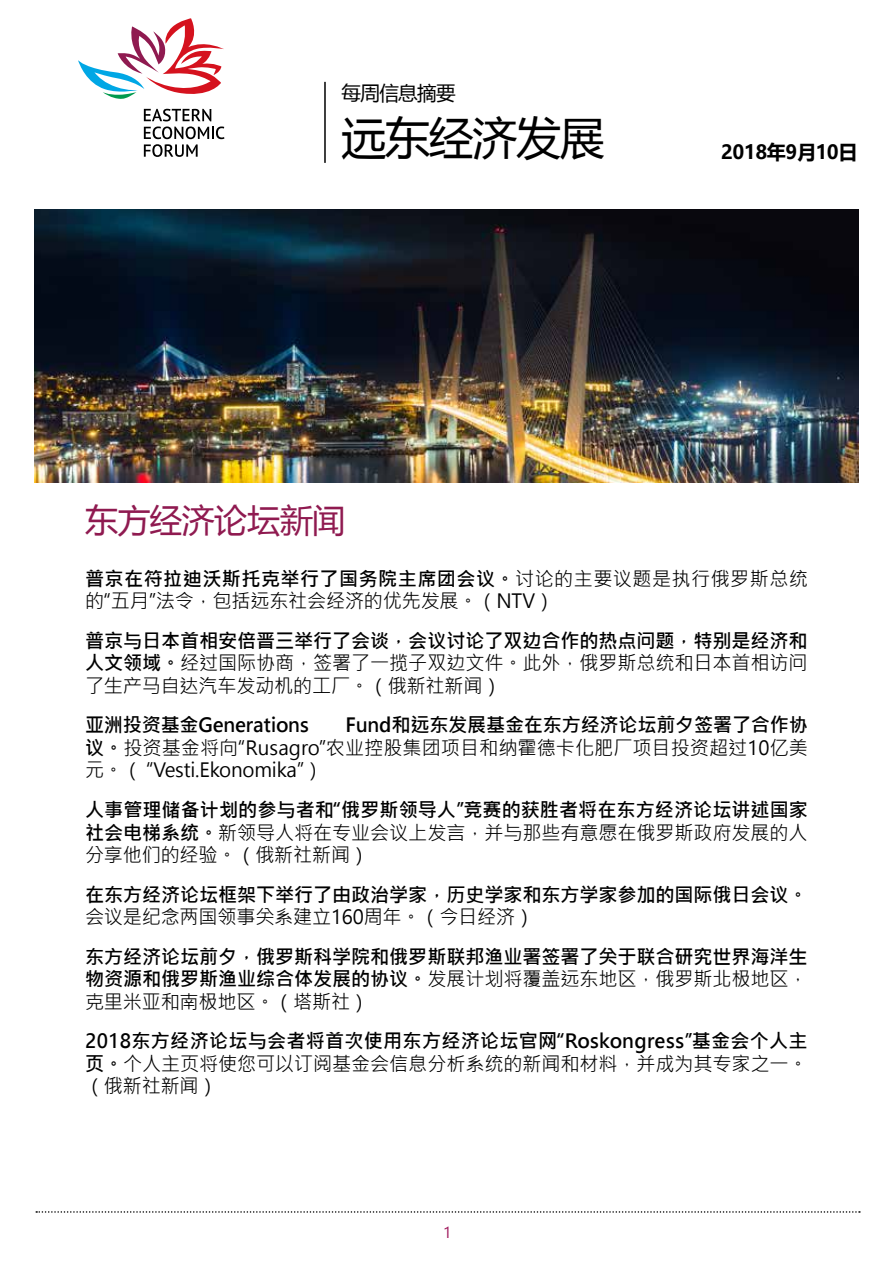
<style>
.page{position:relative;width:893px;height:1263px;background:#fff}
.page>*{position:absolute;margin:0;border:0;box-sizing:border-box;transform-origin:0 0}
.t1{font:45px "Microsoft Ya Hei UI";letter-spacing:-.03em;color:#000}
.t2{font:33px "Microsoft Ya Hei UI";letter-spacing:-.015em;color:#8f1a50}
.t3{font:19.5px/22.5px "Microsoft Jheng Hei UI Regular";letter-spacing:-.005em;color:#000}
.t4{font:19.5px "Microsoft Jheng Hei UI Bold";letter-spacing:-.005em;color:#000}
.t5{font:19.5px "Microsoft Jheng Hei UI Bold";letter-spacing:.015em;color:#000}
.t6{font:19.5px "Microsoft Jheng Hei UI Bold";letter-spacing:.025em;color:#000}
.t7{font:700 19.5px "Microsoft Ya Hei UI";letter-spacing:-.02em;color:#000}
.t8{font:19.5px "Microsoft Ya Hei UI";letter-spacing:-.03em;color:#000}
.t9{font:15px "Microsoft Jheng Hei UI Regular";color:#9e1459}
.s1{font-family:"Microsoft Jheng Hei UI Regular"}
.s2{font-family:"Microsoft Jheng Hei UI Bold"}
</style>
<div class="page">
<svg style="left:36px;top:1211px;width:824px;height:2px"></svg>
<img style="left:34px;top:209px;width:825px;height:274px">
<svg style="left:78px;top:18px;width:146px;height:81px"></svg>
<svg style="left:144px;top:109px;width:80px;height:48px"></svg>
<hr style="left:324px;top:82px;width:2px;height:81px;background:#000">
<p class="t8" style="left:341px;top:80px;width:116px">每周信息摘要</p>
<h1 class="t1" style="left:341px;top:108px;width:265px">远东经济发展</h1>
<p class="t7" style="left:721px;top:139px;width:138px">2018年9月10日</p>
<h2 class="t2" style="left:85px;top:498px;width:262px">东方经济论坛新闻</h2>
<p class="t6" style="left:85px;top:566px;width:724px">普京在符拉迪沃斯托克举行了国务院主席团会议。<span class="s1">讨论的主要议题是执行俄罗斯总统</span></p>
<p class="t3" style="left:85px;top:590px;width:471px">的“五月”法令，包括远东社会经济的优先发展。（NTV）</p>
<p class="t4" style="left:85px;top:628px;width:724px">普京与日本首相安倍晋三举行了会谈，会议讨论了双边合作的热点问题，特别是经济和</p>
<p class="t3" style="left:85px;top:652px;width:724px"><span class="s2">人文领域。</span>经过国际协商，签署了一揽子双边文件。此外，俄罗斯总统和日本首相访问了生产马自达汽车发动机的工厂。（俄新社新闻）</p>
<p class="t4" style="left:85px;top:713px;width:225px">亚洲投资基金Generations</p>
<p class="t4" style="left:346px;top:713px;width:464px">Fund和远东发展基金在东方经济论坛前夕签署了合作协</p>
<p class="t3" style="left:85px;top:736px;width:724px"><span class="s2">议。</span>投资基金将向“Rusagro”农业控股集团项目和纳霍德卡化肥厂项目投资超过10亿美元。（ “Vesti.Ekonomika”）</p>
<p class="t4" style="left:85px;top:798px;width:724px">人事管理储备计划的参与者和“俄罗斯领导人”竞赛的获胜者将在东方经济论坛讲述国家</p>
<p class="t3" style="left:85px;top:821px;width:724px"><span class="s2">社会电梯系统。</span>新领导人将在专业会议上发言，并与那些有意愿在俄罗斯政府发展的人分享他们的经验。（俄新社新闻）</p>
<p class="t4" style="left:85px;top:882px;width:724px">在东方经济论坛框架下举行了由政治学家，历史学家和东方学家参加的国际俄日会议。</p>
<p class="t3" style="left:85px;top:906px;width:451px">会议是纪念两国领事关系建立160周年。（今日经济）</p>
<p class="t4" style="left:85px;top:944px;width:724px">东方经济论坛前夕，俄罗斯科学院和俄罗斯联邦渔业署签署了关于联合研究世界海洋生</p>
<p class="t3" style="left:85px;top:968px;width:724px"><span class="s2">物资源和俄罗斯渔业综合体发展的协议。</span>发展计划将覆盖远东地区，俄罗斯北极地区，克里米亚和南极地区。（塔斯社）</p>
<p class="t5" style="left:85px;top:1029px;width:724px">2018东方经济论坛与会者将首次使用东方经济论坛官网“Roskongress”基金会个人主</p>
<p class="t3" style="left:85px;top:1052px;width:724px"><span class="s2">页。</span>个人主页将使您可以订阅基金会信息分析系统的新闻和材料，并成为其专家之一。（俄新社新闻）</p>
<p class="t9" style="left:443px;top:1223px;width:10px">1</p>
</div>
